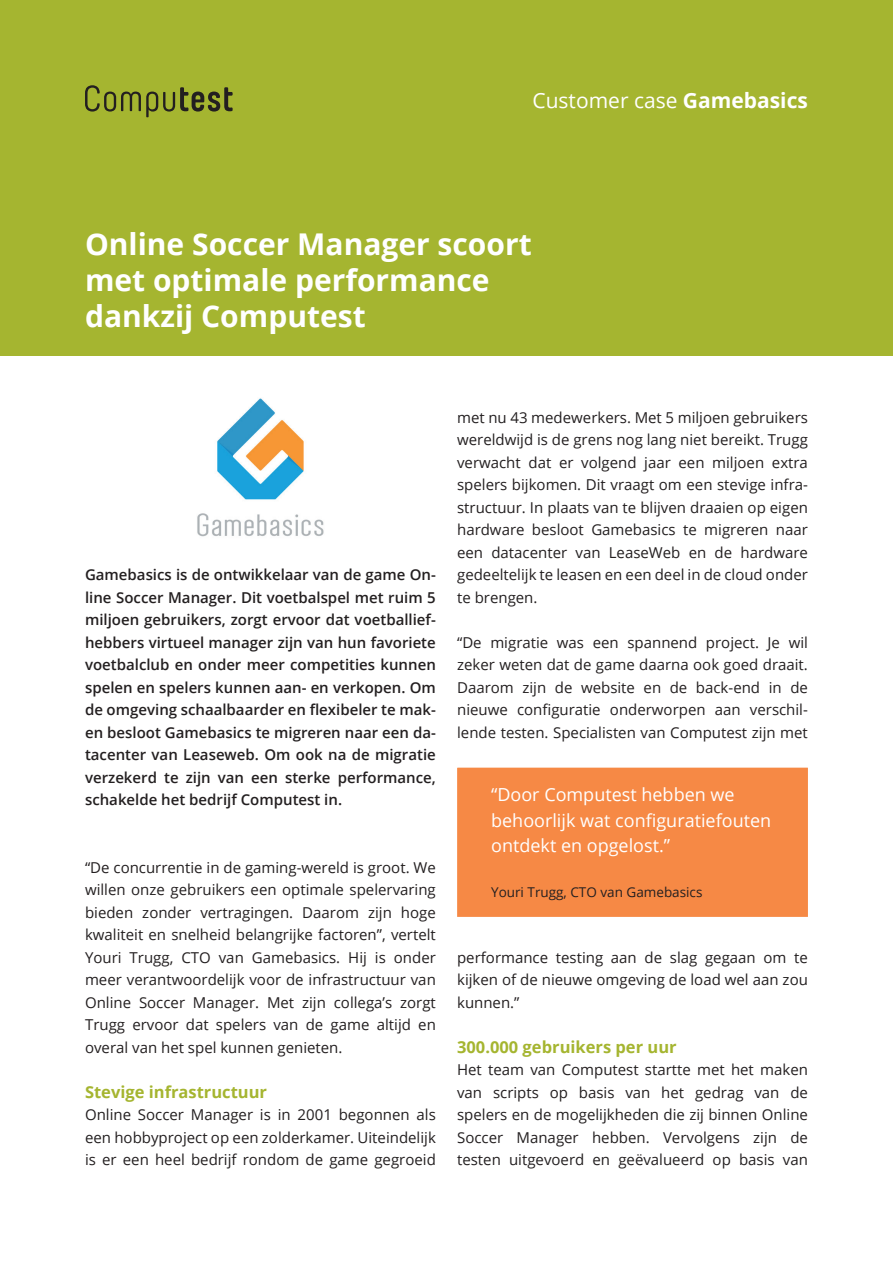
<style>
.page{position:relative;width:893px;height:1263px;background:#fff}
.page>*{position:absolute;margin:0;border:0;box-sizing:border-box;transform-origin:0 0}
.t1{font:700 30px/36px "Open Sans";color:#fff}
.t2{font:21px "Open Sans";color:#fff}
.t3{font:18px/25.5px "Open Sans";color:#fff}
.t4{font:700 16.5px "Open Sans";color:#a5b530}
.t5{font:15px/22.5px "Open Sans";color:#231f20;text-align:justify}
.t6{font:600 15px/22.5px "Open Sans";color:#231f20;text-align:justify}
.t7{font:13.5px "Open Sans";color:#231f20}
.s1{font-weight:700}
</style>
<div class="page">
<div style="left:0;top:0;width:893px;height:355px;background:#a5b530"></div>
<svg style="left:85px;top:85px;width:148px;height:32px"></svg>
<img style="left:197px;top:398px;width:127px;height:139px">
<div style="left:457px;top:767px;width:351px;height:150px;background:#f68945"></div>
<h2 class="t2" style="left:532px;top:86px;width:277px">Customer case <span class="s1">Gamebasics</span></h2>
<h1 class="t1" style="left:85px;top:226px;width:448px">Online Soccer Manager scoort met optimale performance dankzij Computest</h1>
<p class="t6" style="left:85px;top:563px;width:352px">Gamebasics is de ontwikkelaar van de game On&shy;line Soccer Manager. Dit voetbalspel met ruim 5 miljoen gebruikers, zorgt ervoor dat voetballief&shy;hebbers virtueel manager zijn van hun favoriete voetbalclub en onder meer competities kunnen spelen en spelers kunnen aan- en verkopen. Om de omgeving schaalbaarder en flexibeler te mak&shy;en besloot Gamebasics te migreren naar een da&shy;tacenter van Leaseweb. Om ook na de migratie verzekerd te zijn van een sterke performance, schakelde het bedrijf Computest in.</p>
<p class="t5" style="left:85px;top:855px;width:352px">“De concurrentie in de gaming-wereld is groot. We willen onze gebruikers een optimale spelervaring bieden zonder vertragingen. Daarom zijn hoge kwaliteit en snelheid belangrijke factoren”, vertelt Youri Trugg, CTO van Gamebasics. Hij is onder meer verantwoordelijk voor de infrastructuur van Online Soccer Manager. Met zijn collega’s zorgt Trugg ervoor dat spelers van de game altijd en overal van het spel kunnen genieten.</p>
<p class="t4" style="left:85px;top:1080px;width:184px">Stevige infrastructuur</p>
<p class="t5" style="left:85px;top:1103px;width:352px">Online Soccer Manager is in 2001 begonnen als een hobbyproject op een zolderkamer. Uiteindelijk is er een heel bedrijf rondom de game gegroeid</p>
<p class="t5" style="left:457px;top:405px;width:352px">met nu 43 medewerkers. Met 5 miljoen gebruikers wereldwijd is de grens nog lang niet bereikt. Trugg verwacht dat er volgend jaar een miljoen extra spelers bijkomen. Dit vraagt om een stevige infra&shy;structuur. In plaats van te blijven draaien op eigen hardware besloot Gamebasics te migreren naar een datacenter van LeaseWeb en de hardware gedeeltelijk te leasen en een deel in de cloud onder te brengen.</p>
<p class="t5" style="left:457px;top:630px;width:352px">“De migratie was een spannend project. Je wil zeker weten dat de game daarna ook goed draait.<br>Daarom zijn de website en de back-end in de nieuwe configuratie onderworpen aan verschil&shy;lende testen. Specialisten van Computest zijn met</p>
<p class="t3" style="left:491px;top:781px;width:282px">“Door Computest hebben we behoorlijk wat configuratiefouten ontdekt en opgelost.”</p>
<p class="t7" style="left:491px;top:883px;width:213px">Youri Trugg, CTO van Gamebasics</p>
<p class="t5" style="left:457px;top:945px;width:352px">performance testing aan de slag gegaan om te kijken of de nieuwe omgeving de load wel aan zou kunnen.”</p>
<p class="t4" style="left:457px;top:1035px;width:221px">300.000 gebruikers per uur</p>
<p class="t5" style="left:457px;top:1058px;width:352px">Het team van Computest startte met het maken van scripts op basis van het gedrag van de spelers en de mogelijkheden die zij binnen Online Soccer Manager hebben. Vervolgens zijn de testen uitgevoerd en geëvalueerd op basis van</p>
</div>
